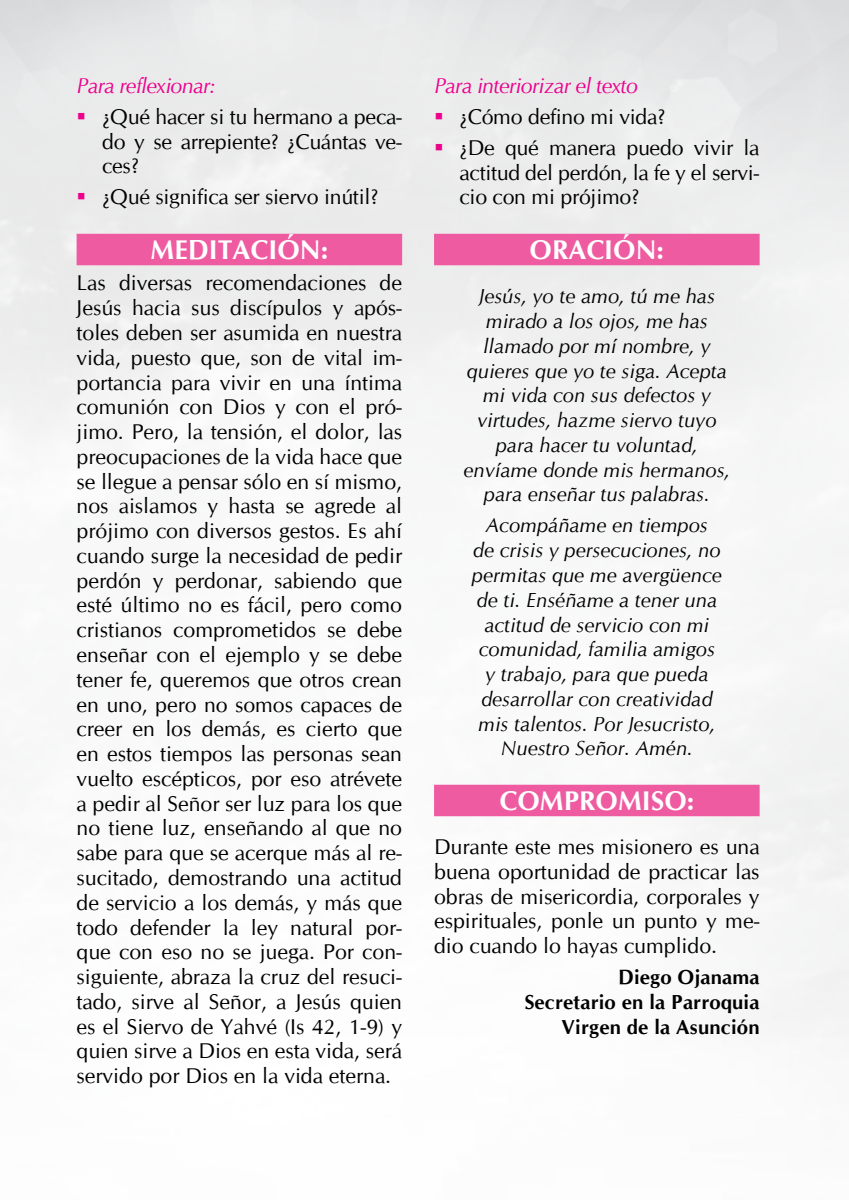
<style>
.page{position:relative;width:849px;height:1200px;background:#fff}
.page>*{position:absolute;margin:0;border:0;box-sizing:border-box;transform-origin:0 0}
.t1{font:700 27px "CG Omega";color:#fff}
.t2{font:21.38px/24.8px "CG Omega";letter-spacing:-.01em;color:#000;text-align:justify}
.t3{font:italic 21.38px "CG Omega";letter-spacing:-.03em;color:#ec008c}
.t4{font:italic 20.25px/24.8px "CG Omega";color:#000;text-align:center}
.t5{font:700 20.25px/24.8px "CG Omega";letter-spacing:.01em;color:#000;text-align:right}
</style>
<div class="page">
<div style="left:77px;top:234px;width:325px;height:31px;background:#ef5ba1"></div>
<div style="left:434px;top:234px;width:325px;height:31px;background:#ef5ba1"></div>
<div style="left:434px;top:784px;width:325px;height:32px;background:#ef5ba1"></div>
<svg style="left:78px;top:113px;width:7px;height:6px"></svg>
<svg style="left:78px;top:193px;width:7px;height:7px"></svg>
<svg style="left:435px;top:113px;width:7px;height:6px"></svg>
<svg style="left:435px;top:144px;width:7px;height:6px"></svg>
<p class="t3" style="left:77px;top:72px;width:140px">Para reflexionar:</p>
<p class="t2" style="left:102px;top:104px;width:301px">¿Qué hacer si tu hermano a peca&shy;do y se arrepiente? ¿Cuántas ve&shy;ces?</p>
<p class="t2" style="left:102px;top:185px;width:277px">¿Qué significa ser siervo inútil?</p>
<p class="t1" style="left:150px;top:233px;width:179px">MEDITACIÓN:</p>
<p class="t2" style="left:77px;top:271px;width:327px">Las diversas recomendaciones de Jesús hacia sus discípulos y após&shy;toles deben ser asumida en nuestra vida, puesto que, son de vital im&shy;portancia para vivir en una íntima comunión con Dios y con el pró&shy;jimo. Pero, la tensión, el dolor, las preocupaciones de la vida hace que se llegue a pensar sólo en sí mismo, nos aislamos y hasta se agrede al prójimo con diversos gestos. Es ahí cuando surge la necesidad de pedir perdón y perdonar, sabiendo que esté último no es fácil, pero como cristianos comprometidos se debe enseñar con el ejemplo y se debe tener fe, queremos que otros crean en uno, pero no somos capaces de creer en los demás, es cierto que en estos tiempos las personas sean vuelto escépticos, por eso atrévete a pedir al Señor ser luz para los que no tiene luz, enseñando al que no sabe para que se acerque más al re&shy;sucitado, demostrando una actitud de servicio a los demás, y más que todo defender la ley natural por&shy;que con eso no se juega. Por con&shy;siguiente, abraza la cruz del resuci&shy;tado, sirve al Señor, a Jesús quien es el Siervo de Yahvé (Is 42, 1-9) y quien sirve a Dios en esta vida, será servido por Dios en la vida eterna.</p>
<p class="t3" style="left:434px;top:72px;width:205px">Para interiorizar el texto</p>
<p class="t2" style="left:459px;top:101px;width:301px;line-height:31.1px">¿Cómo defino mi vida?<br>¿De qué manera puedo vivir la</p>
<p class="t2" style="left:459px;top:160px;width:301px">actitud del perdón, la fe y el servi&shy;cio con mi prójimo?</p>
<p class="t1" style="left:529px;top:233px;width:136px">ORACIÓN:</p>
<p class="t4" style="left:463px;top:284px;width:268px">Jesús, yo te amo, tú me has mirado a los ojos, me has llamado por mí nombre, y quieres que yo te siga. Acepta mi vida con sus defectos y virtudes, hazme siervo tuyo para hacer tu voluntad, envíame donde mis hermanos, para enseñar tus palabras.</p>
<p class="t4" style="left:471px;top:513px;width:251px">Acompáñame en tiempos<br>de crisis y persecuciones, no permitas que me avergüence de ti. Enséñame a tener una actitud de servicio con mi comunidad, familia amigos y trabajo, para que pueda desarrollar con creatividad mis talentos. Por Jesucristo,<br>Nuestro Señor. Amén.</p>
<p class="t1" style="left:499px;top:783px;width:196px">COMPROMISO:</p>
<p class="t2" style="left:434px;top:834px;width:327px">Durante este mes misionero es una buena oportunidad de practicar las obras de misericordia, corporales y espirituales, ponle un punto y me&shy;dio cuando lo hayas cumplido.</p>
<p class="t5" style="left:524px;top:964px;width:237px">Diego Ojanama<br>Secretario en la Parroquia<br>Virgen de la Asunción</p>
</div>
